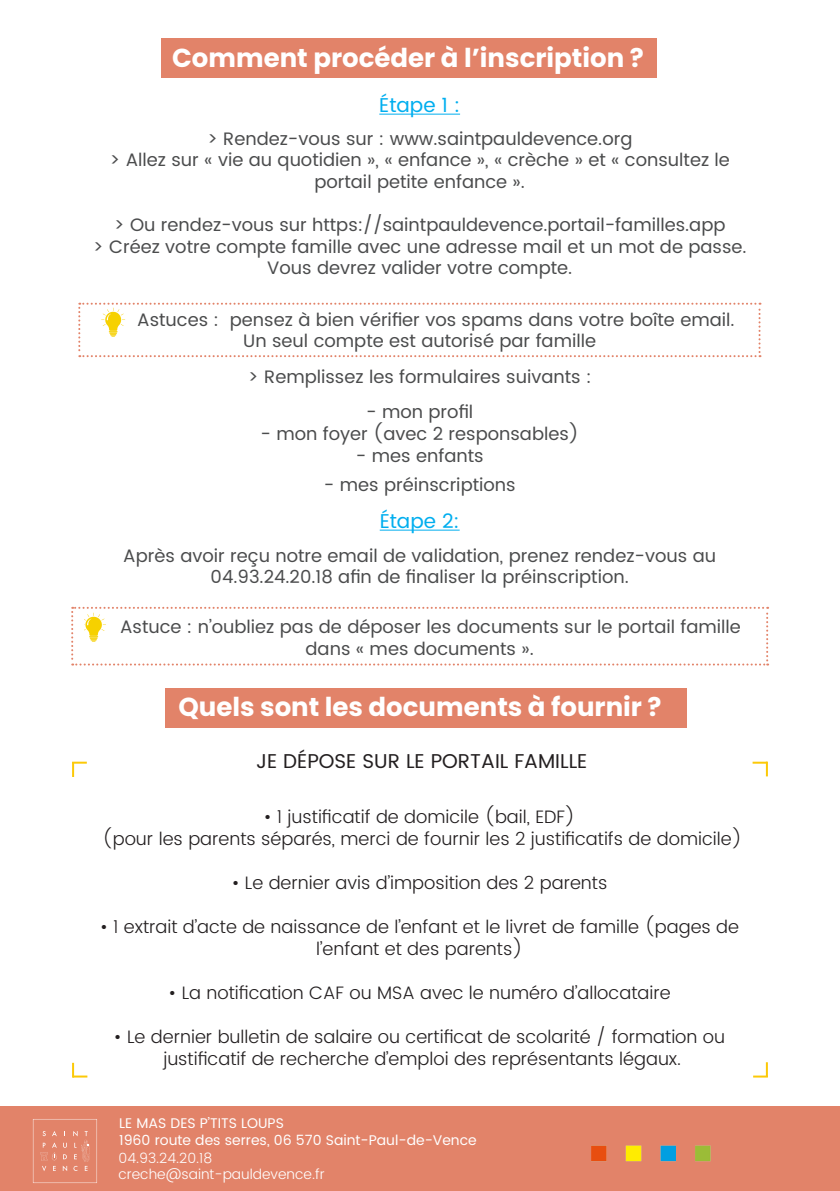
<style>
.page{position:relative;width:840px;height:1191px;background:#fff}
.page>*{position:absolute;margin:0;border:0;box-sizing:border-box;transform-origin:0 0}
.t1{font:700 26px "Poppins";color:#fff}
.t2{font:20px "Poppins";color:#231f20}
.t3{font:20px "Poppins";color:#00aeef}
.t4{font:18px/21.6px "Poppins";color:#4b4c4d;text-align:center}
.t5{font:300 18px "Poppins";color:#231f20}
.t6{font:14px "Poppins";color:#fff}
.t7{font:300 14px "Poppins";color:#fff}
</style>
<div class="page">
<hr style="left:379px;top:529px;width:80px;height:1px;background:#00aeef">
<svg style="left:71px;top:607px;width:696px;height:58px"></svg>
<svg style="left:72px;top:761px;width:15px;height:16px"></svg>
<svg style="left:72px;top:1062px;width:15px;height:15px"></svg>
<div style="left:0;top:1106px;width:839px;height:85px;background:#e28369"></div>
<svg style="left:33px;top:1119px;width:64px;height:64px"></svg>
<div style="left:162px;top:38px;width:495px;height:40px;background:#e28369"></div>
<hr style="left:379px;top:114px;width:81px;height:1px;background:#00aeef">
<svg style="left:752px;top:761px;width:15px;height:15px"></svg>
<svg style="left:753px;top:1062px;width:14px;height:15px"></svg>
<div style="left:165px;top:688px;width:521px;height:39px;background:#e28369"></div>
<svg style="left:78px;top:303px;width:682px;height:54px"></svg>
<img style="left:85px;top:611px;width:24px;height:33px">
<img style="left:591px;top:1145px;width:120px;height:17px">
<img style="left:98px;top:306px;width:31px;height:33px">
<p class="t1" style="left:172px;top:43px;width:473px">Comment procéder à l’inscription ?</p>
<p class="t3" style="left:379px;top:90px;width:82px">Étape 1 :</p>
<p class="t4" style="left:207px;top:128px;width:426px">&gt; Rendez-vous sur : www.saintpauldevence.org</p>
<p class="t4" style="left:109px;top:150px;width:621px">&gt; Allez sur « vie au quotidien », « enfance », « crèche » et « consultez le</p>
<p class="t4" style="left:314px;top:171px;width:212px">portail petite enfance ».</p>
<p class="t4" style="left:114px;top:215px;width:612px">&gt; Ou rendez-vous sur https://saintpauldevence.portail-familles.app</p>
<p class="t4" style="left:93px;top:236px;width:655px">&gt; Créez votre compte famille avec une adresse mail et un mot de passe.<br>Vous devrez valider votre compte.</p>
<p class="t4" style="left:137px;top:309px;width:598px">Astuces : pensez à bien vérifier vos spams dans votre boîte email.</p>
<p class="t4" style="left:243px;top:331px;width:354px">Un seul compte est autorisé par famille</p>
<p class="t4" style="left:248px;top:366px;width:345px">&gt; Remplissez les formulaires suivants :</p>
<p class="t4" style="left:366px;top:402px;width:109px">- mon profil</p>
<p class="t4" style="left:260px;top:423px;width:320px">- mon foyer (avec 2 responsables)</p>
<p class="t4" style="left:355px;top:445px;width:129px">- mes enfants</p>
<p class="t4" style="left:323px;top:474px;width:193px">- mes préinscriptions</p>
<p class="t3" style="left:379px;top:506px;width:81px">Étape 2:</p>
<p class="t4" style="left:123px;top:545px;width:594px">Après avoir reçu notre email de validation, prenez rendez-vous au<br>04.93.24.20.18 afin de finaliser la préinscription.</p>
<p class="t4" style="left:120px;top:617px;width:622px">Astuce : n’oubliez pas de déposer les documents sur le portail famille</p>
<p class="t4" style="left:305px;top:638px;width:230px">dans « mes documents ».</p>
<p class="t1" style="left:178px;top:692px;width:484px">Quels sont les documents à fournir ?</p>
<p class="t2" style="left:256px;top:746px;width:332px">JE DÉPOSE SUR LE PORTAIL FAMILLE</p>
<p class="t5" style="left:263px;top:803px;width:313px">• 1 justificatif de domicile (bail, EDF)</p>
<p class="t5" style="left:102px;top:825px;width:641px">(pour les parents séparés, merci de fournir les 2 justificatifs de domicile)</p>
<p class="t5" style="left:231px;top:869px;width:377px">• Le dernier avis d’imposition des 2 parents</p>
<p class="t5" style="left:100px;top:913px;width:640px">• 1 extrait d’acte de naissance de l’enfant et le livret de famille (pages de</p>
<p class="t5" style="left:316px;top:935px;width:208px">l’enfant et des parents)</p>
<p class="t5" style="left:168px;top:979px;width:503px">• La notification CAF ou MSA avec le numéro d’allocataire</p>
<p class="t5" style="left:114px;top:1023px;width:612px">• Le dernier bulletin de salaire ou certificat de scolarité / formation ou</p>
<p class="t5" style="left:163px;top:1045px;width:519px">justificatif de recherche d’emploi des représentants légaux.</p>
<p class="t6" style="left:119px;top:1113px;width:166px">LE MAS DES P’TITS LOUPS</p>
<p class="t6" style="left:119px;top:1130px;width:359px">1960 route des serres, 06 570 Saint-Paul-de-Vence</p>
<p class="t7" style="left:118px;top:1147px;width:95px">04.93.24.20.18</p>
<p class="t7" style="left:118px;top:1164px;width:207px">creche@saint-pauldevence.fr</p>
</div>
